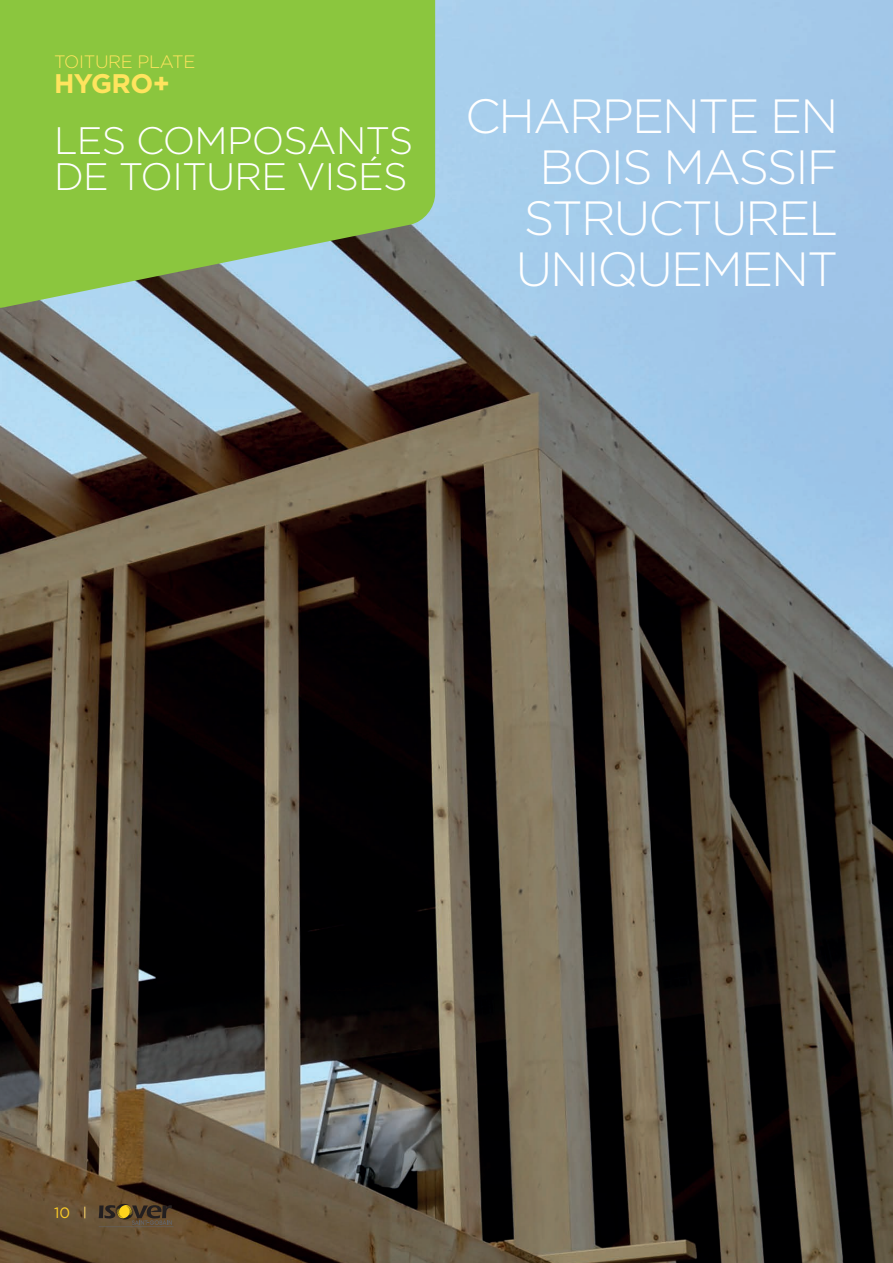
<style>
.page{position:relative;width:893px;height:1263px;background:#fff}
.page>*{position:absolute;margin:0;border:0;box-sizing:border-box;transform-origin:0 0}
.t1{font:300 48px/51px "Gotham";letter-spacing:-.04em;color:#fff;text-align:right}
.t2{font:300 38.25px/35.8px "Gotham";letter-spacing:-.02em;color:#fff}
.t3{font:700 26.85px "Gotham";letter-spacing:-.02em;color:#ffe45e}
.t4{font:300 18px "Gotham";letter-spacing:-.02em;color:#ffe45e}
.t5{font:15px "Gotham";color:#fecd26}
</style>
<div class="page">
<img style="left:0;top:0;width:893px;height:1263px">
<svg style="left:0;top:0;width:435px;height:312px;background:#8abe4d"></svg>
<hr style="left:99px;top:1226px;width:75px;height:1px;background:#636366">
<svg style="left:99px;top:1203px;width:73px;height:22px;background:#5e4b2c"></svg>
<svg style="left:84px;top:1206px;width:1px;height:12px"></svg>
<p class="t4" style="left:54px;top:51px;width:143px">TOITURE PLATE</p>
<p class="t3" style="left:54px;top:65px;width:118px">HYGRO+</p>
<p class="t2" style="left:54px;top:121px;width:361px">LES COMPOSANTS<br>DE TOITURE VISÉS</p>
<p class="t1" style="left:465px;top:90px;width:375px">CHARPENTE EN<br>BOIS MASSIF<br>STRUCTUREL<br>UNIQUEMENT</p>
<p class="t5" style="left:54px;top:1203px;width:18px">10</p>
</div>
